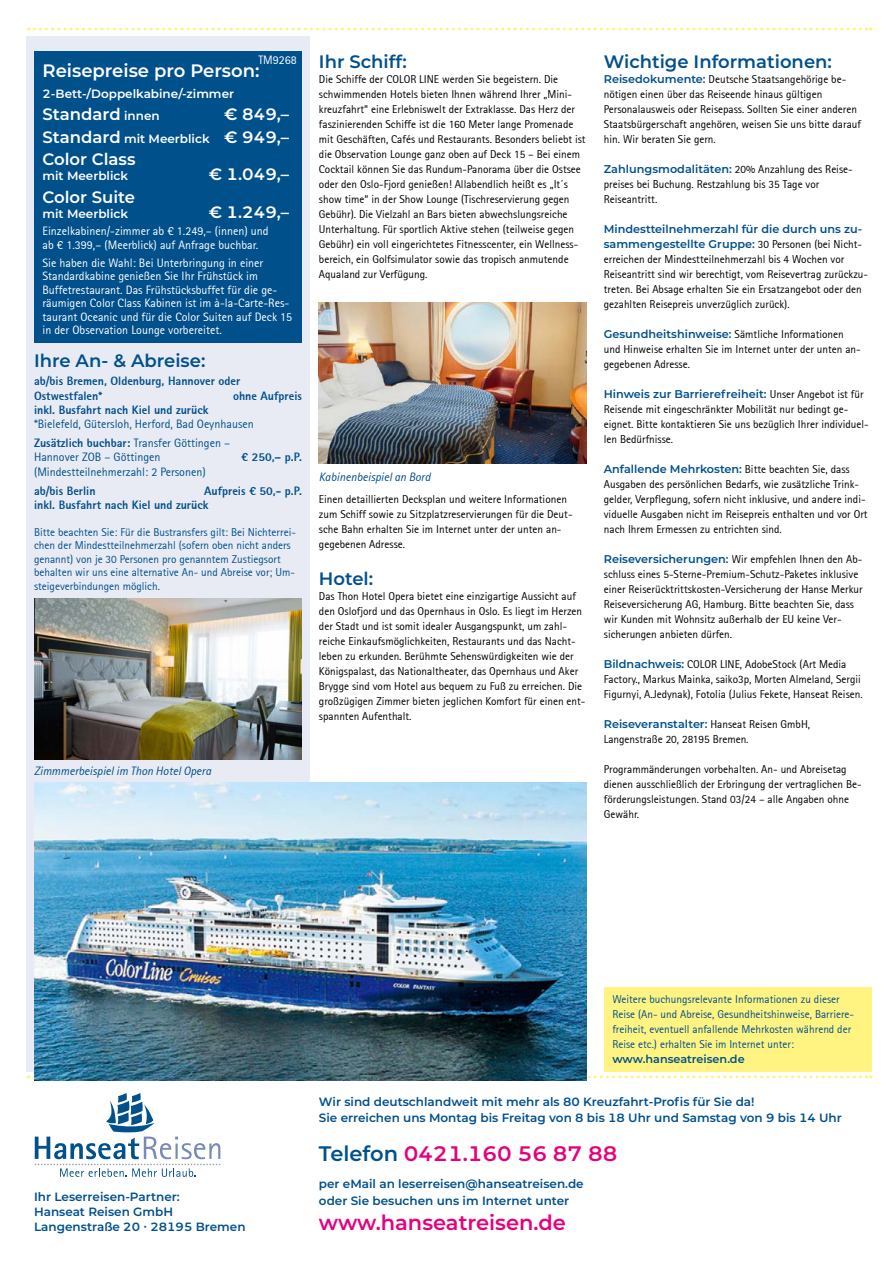
<style>
.page{position:relative;width:893px;height:1263px;background:#fff}
.page>*{position:absolute;margin:0;border:0;box-sizing:border-box;transform-origin:0 0}
.t1{font:600 21px "Montserrat";color:#e6007d}
.t2{font:600 18px "Montserrat";color:#00508c}
.t3{font:600 18px "Montserrat";color:#fff}
.t4{font:600 16.5px/22.5px "Montserrat";color:#fff;text-align:justify}
.t5{font:12px/13.5px "Rotis Sans Serif";color:#fff}
.t6{font:600 12px/15px "Montserrat";color:#00508c}
.t7{font:800 12px/14.4px "Rotis Sans Serif";color:#00508c}
.t8{font:12px/18.6px "Rotis Sans Serif";color:#00508c}
.t9{font:600 12px "Montserrat";color:#fff}
.t10{font:italic 12px "Rotis Sans Serif";color:#00508c}
.t11{font:11.25px/15px "Rotis Sans Serif";color:#000}
.t12{font:11.25px/13.5px "Rotis Sans Serif";color:#00508c}
.t13{font:600 11.25px/15px "Montserrat";color:#00508c}
.s1{font-size:12px}
.s2{font-weight:800}
.s3{font-family:"Montserrat";font-weight:600;color:#00508c}
.s4{font-family:"Rotis Sans Serif";font-weight:400;color:#000}
.s5{color:#00508c}
</style>
<div class="page">
<svg style="left:28px;top:28px;width:843px;height:3px"></svg>
<svg style="left:35px;top:1093px;width:185px;height:84px"></svg>
<svg style="left:28px;top:1075px;width:843px;height:3px"></svg>
<div style="left:604px;top:986px;width:268px;height:85px;background:#fff482"></div>
<div style="left:27px;top:36px;width:283px;height:1035px;background:#e9ebf4"></div>
<div style="left:34px;top:51px;width:268px;height:292px;background:#00508c"></div>
<img style="left:34px;top:782px;width:553px;height:298px">
<img style="left:319px;top:302px;width:268px;height:162px">
<img style="left:34px;top:598px;width:268px;height:162px">
<p class="t5" style="left:258px;top:53px;width:40px">TM9268</p>
<h2 class="t3" style="left:43px;top:58px;width:219px">Reisepreise pro Person:</h2>
<p class="t9" style="left:43px;top:85px;width:193px">2-Bett-/Doppelkabine/-zimmer</p>
<h3 class="t4" style="left:43px;top:102px;width:119px">Standard <span class="s1">innen</span></h3>
<h3 class="t4" style="left:43px;top:102px;width:248px;text-indent:182px">€ 849,– Standard <span class="s1">mit Meerblick</span> € 949,– Color Class</h3>
<p class="t9" style="left:43px;top:167px;width:87px">mit Meerblick</p>
<h3 class="t4" style="left:209px;top:162px;width:82px">€ 1.049,–</h3>
<h3 class="t4" style="left:43px;top:185px;width:94px">Color Suite</h3>
<p class="t9" style="left:43px;top:205px;width:87px">mit Meerblick</p>
<h3 class="t4" style="left:209px;top:200px;width:82px">€ 1.249,–</h3>
<p class="t5" style="left:43px;top:225px;width:228px">Einzelkabinen/-zimmer ab € 1.249,– (innen) und ab € 1.399,– (Meerblick) auf Anfrage buchbar.</p>
<p class="t5" style="left:43px;top:256px;width:251px">Sie haben die Wahl: Bei Unterbringung in einer Standardkabine genießen Sie Ihr Frühstück im Buffetrestaurant. Das Frühstücksbuffet für die ge&shy;räumigen Color Class Kabinen ist im à-la-Carte-Res&shy;taurant Oceanic und für die Color Suiten auf Deck 15 in der Observation Lounge vorbereitet.</p>
<h2 class="t2" style="left:34px;top:347px;width:173px">Ihre An- &amp; Abreise:</h2>
<p class="t7" style="left:34px;top:374px;width:208px">ab/bis Bremen, Oldenburg, Hannover oder<br>Ostwestfalen*</p>
<p class="t7" style="left:233px;top:388px;width:70px">ohne Aufpreis</p>
<p class="t7" style="left:34px;top:403px;width:176px">inkl. Busfahrt nach Kiel und zurück</p>
<p class="t8" style="left:34px;top:415px;width:221px">*Bielefeld, Gütersloh, Herford, Bad Oeynhausen<br><span class="s2">Zusätzlich buchbar:</span> Transfer Göttingen –</p>
<p class="t8" style="left:34px;top:448px;width:128px">Hannover ZOB – Göttingen</p>
<p class="t7" style="left:241px;top:450px;width:62px">€ 250,– p.P.</p>
<p class="t8" style="left:34px;top:462px;width:173px">(Mindestteilnehmerzahl: 2 Personen)</p>
<p class="t7" style="left:34px;top:483px;width:63px">ab/bis Berlin</p>
<p class="t7" style="left:34px;top:483px;width:269px;text-indent:170px">Aufpreis € 50,- p.P. inkl. Busfahrt nach Kiel und zurück</p>
<p class="t12" style="left:34px;top:525px;width:263px">Bitte beachten Sie: Für die Bustransfers gilt: Bei Nichterrei&shy;chen der Mindestteilnehmerzahl (sofern oben nicht anders genannt) von je 30 Personen pro genanntem Zustiegsort behalten wir uns eine alternative An- und Abreise vor; Um&shy;steigeverbindungen möglich.</p>
<h2 class="t2" style="left:319px;top:49px;width:89px">Ihr Schiff:</h2>
<p class="t11" style="left:319px;top:72px;width:268px">Die Schiffe der COLOR LINE werden Sie begeistern. Die schwimmenden Hotels bieten Ihnen während Ihrer „Mini&shy;kreuzfahrt“ eine Erlebniswelt der Extraklasse. Das Herz der faszinierenden Schiffe ist die 160 Meter lange Promenade mit Geschäften, Cafés und Restaurants. Besonders beliebt ist die Observation Lounge ganz oben auf Deck 15 – Bei einem Cocktail können Sie das Rundum-Panorama über die Ostsee oder den Oslo-Fjord genießen! Allabendlich heißt es „It´s show time“ in der Show Lounge (Tischreservierung gegen Gebühr). Die Vielzahl an Bars bieten abwechslungsreiche Unterhaltung. Für sportlich Aktive stehen (teilweise gegen Gebühr) ein voll eingerichtetes Fitnesscenter, ein Wellness&shy;bereich, ein Golfsimulator sowie das tropisch anmutende Aqualand zur Verfügung.</p>
<p class="t10" style="left:319px;top:469px;width:113px">Kabinenbeispiel an Bord</p>
<p class="t11" style="left:319px;top:492px;width:255px">Einen detaillierten Decksplan und weitere Informationen zum Schiff sowie zu Sitzplatzreservierungen für die Deut&shy;sche Bahn erhalten Sie im Internet unter der unten an&shy;gegebenen Adresse.</p>
<h2 class="t2" style="left:319px;top:565px;width:56px">Hotel:</h2>
<p class="t11" style="left:319px;top:588px;width:268px">Das Thon Hotel Opera bietet eine einzigartige Aussicht auf den Oslofjord und das Opernhaus in Oslo. Es liegt im Herzen der Stadt und ist somit idealer Ausgangspunkt, um zahl&shy;reiche Einkaufsmöglichkeiten, Restaurants und das Nacht&shy;leben zu erkunden. Berühmte Sehenswürdigkeiten wie der Königspalast, das Nationaltheater, das Opernhaus und Aker Brygge sind vom Hotel aus bequem zu Fuß zu erreichen. Die großzügigen Zimmer bieten jeglichen Komfort für einen ent&shy;spannten Aufenthalt.</p>
<p class="t10" style="left:34px;top:764px;width:179px">Zimmmerbeispiel im Thon Hotel Opera</p>
<h2 class="t2" style="left:604px;top:49px;width:230px">Wichtige Informationen:</h2>
<p class="t11" style="left:604px;top:72px;width:259px"><span class="s3">Reisedokumente:</span> Deutsche Staatsangehörige be&shy;nötigen einen über das Reiseende hinaus gültigen Personalausweis oder Reisepass. Sollten Sie einer anderen Staatsbürgerschaft angehören, weisen Sie uns bitte darauf hin. Wir beraten Sie gern.</p>
<p class="t11" style="left:604px;top:162px;width:250px"><span class="s3">Zahlungsmodalitäten:</span> 20% Anzahlung des Reise&shy;preises bei Buchung. Restzahlung bis 35 Tage vor<br>Reiseantritt.</p>
<p class="t13" style="left:604px;top:221px;width:260px">Mindestteilnehmerzahl für die durch uns zu&shy;sammengestellte Gruppe: <span class="s4">30 Personen (bei Nicht-</span></p>
<p class="t11" style="left:604px;top:252px;width:266px">erreichen der Mindestteilnehmerzahl bis 4 Wochen vor Reiseantritt sind wir berechtigt, vom Reisevertrag zurückzu&shy;treten. Bei Absage erhalten Sie ein Ersatzangebot oder den gezahlten Reisepreis unverzüglich zurück).</p>
<p class="t11" style="left:604px;top:327px;width:258px"><span class="s3">Gesundheitshinweise:</span> Sämtliche Informationen und Hinweise erhalten Sie im Internet unter der unten an&shy;gegebenen Adresse.</p>
<p class="t13" style="left:604px;top:386px;width:261px">Hinweis zur Barrierefreiheit: <span class="s4">Unser Angebot ist für</span></p>
<p class="t11" style="left:604px;top:402px;width:266px">Reisende mit eingeschränkter Mobilität nur bedingt ge&shy;eignet. Bitte kontaktieren Sie uns bezüglich Ihrer individuel&shy;len Bedürfnisse.</p>
<p class="t13" style="left:604px;top:461px;width:247px">Anfallende Mehrkosten: <span class="s4">Bitte beachten Sie, dass</span></p>
<p class="t11" style="left:604px;top:477px;width:265px">Ausgaben des persönlichen Bedarfs, wie zusätzliche Trink&shy;gelder, Verpflegung, sofern nicht inklusive, und andere indi&shy;viduelle Ausgaben nicht im Reisepreis enthalten und vor Ort nach Ihrem Ermessen zu entrichten sind.</p>
<p class="t11" style="left:604px;top:552px;width:260px"><span class="s3">Reiseversicherungen:</span> Wir empfehlen Ihnen den Ab&shy;schluss eines 5-Sterne-Premium-Schutz-Paketes inklusive einer Reiserücktrittskosten-Versicherung der Hanse Merkur Reiseversicherung AG, Hamburg. Bitte beachten Sie, dass wir Kunden mit Wohnsitz außerhalb der EU keine Ver&shy;sicherungen anbieten dürfen.</p>
<p class="t11" style="left:604px;top:657px;width:260px"><span class="s3">Bildnachweis:</span> COLOR LINE, AdobeStock (Art Media<br>Factory., Markus Mainka, saiko3p, Morten Almeland, Sergii<br>Figurnyi, A.Jedynak), Fotolia (Julius Fekete, Hanseat Reisen.</p>
<p class="t13" style="left:604px;top:716px;width:208px">Reiseveranstalter: <span class="s4">Hanseat Reisen GmbH,</span></p>
<p class="t11" style="left:604px;top:732px;width:146px">Langenstraße 20, 28195 Bremen.</p>
<p class="t11" style="left:604px;top:762px;width:259px">Programmänderungen vorbehalten. An- und Abreisetag dienen ausschließlich der Erbringung der vertraglichen Be&shy;förderungsleistungen. Stand 03/24 – alle Angaben ohne Gewähr.</p>
<p class="t6" style="left:34px;top:1189px;width:213px">Ihr Leserreisen-Partner:<br>Hanseat Reisen GmbH<br>Langenstraße 20 ∙ 28195 Bremen</p>
<p class="t12" style="left:612px;top:991px;width:243px;line-height:15px">Weitere buchungsrelevante Informationen zu dieser Reise (An- und Abreise, Gesundheitshinweise, Barriere&shy;freiheit, eventuell anfallende Mehrkosten während der Reise etc.) erhalten Sie im Internet unter:</p>
<p class="t13" style="left:612px;top:1051px;width:134px">www.hanseatreisen.de</p>
<p class="t6" style="left:319px;top:1092px;width:524px;line-height:16.5px">Wir sind deutschlandweit mit mehr als 80 Kreuzfahrt-Profis für Sie da!<br>Sie erreichen uns Montag bis Freitag von 8 bis 18 Uhr und Samstag von 9 bis 14 Uhr</p>
<h1 class="t1" style="left:319px;top:1139px;width:300px"><span class="s5">Telefon</span> 0421.160 56 87 88</h1>
<p class="t6" style="left:319px;top:1175px;width:266px;line-height:16.5px">per eMail an leserreisen@hanseatreisen.de oder Sie besuchen uns im Internet unter</p>
<h1 class="t1" style="left:319px;top:1208px;width:249px">www.hanseatreisen.de</h1>
</div>
